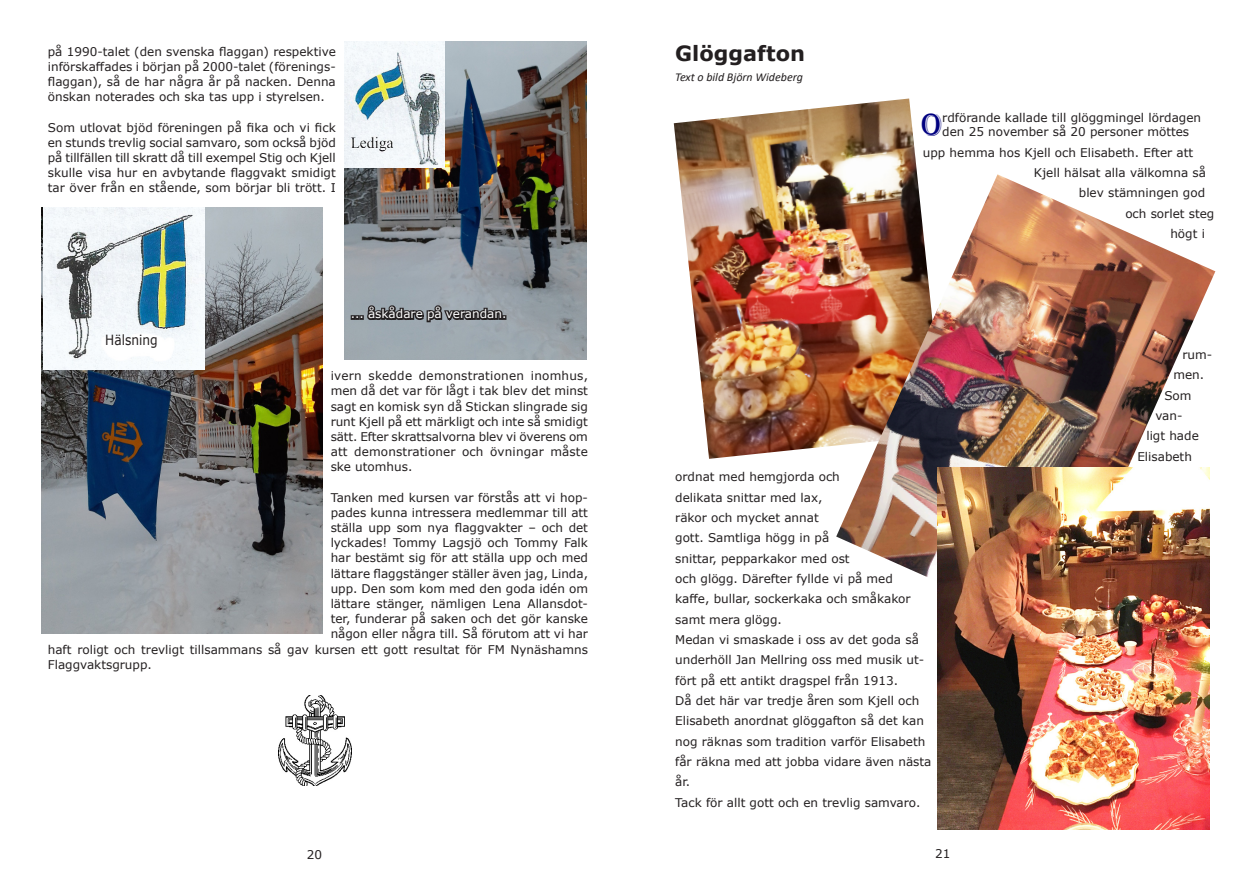
<style>
.page{position:relative;width:1259px;height:893px;background:#fff}
.page>*{position:absolute;margin:0;border:0;box-sizing:border-box;transform-origin:0 0}
.t1{font:33.6px "Algerian";color:#000080}
.t2{font:700 21px "Verdana";color:#231f20}
.Oformaterad_text{font:14.1px "Verdana";color:#231f20;scale:.87 1}
.Oformaterad_text-2{font:12px/20.4px "Verdana";color:#231f20}
.Oformaterad_text-3{font:12px "Verdana";color:#fff}
.t3{font:italic 12px "Calibri";color:#231f20}
</style>
<div class="page">
<img style="left:279px;top:696px;width:73px;height:89px">
<img style="left:344px;top:41px;width:242px;height:319px">
<img style="left:41px;top:207px;width:281px;height:427px">
<img style="left:344px;top:42px;width:100px;height:125px">
<img style="left:44px;top:207px;width:160px;height:162px">
<img style="left:674px;top:99px;width:243px;height:360px">
<img style="left:836px;top:174px;width:379px;height:459px">
<img style="left:938px;top:468px;width:271px;height:361px">
<svg style="left:351px;top:303px;width:155px;height:22px;background:#6b7075"></svg>
<p class="Oformaterad_text-2" style="left:48px;top:44px;width:289px;line-height:15.1px;text-align:justify">på 1990-talet (den svenska flaggan) respektive införskaffades i början på 2000-talet (förenings&shy;flaggan), så de har några år på nacken. Denna önskan noterades och ska tas upp i styrelsen.</p>
<p class="Oformaterad_text-2" style="left:48px;top:119px;width:289px;line-height:15.1px;text-align:justify">Som utlovat bjöd föreningen på fika och vi fick en stunds trevlig social samvaro, som också bjöd på tillfällen till skratt då till exempel Stig och Kjell skulle visa hur en avbytande flaggvakt smidigt tar över från en stående, som börjar bli trött. I</p>
<p class="Oformaterad_text" style="left:105px;top:331px;width:62px">Hälsning</p>
<p class="Oformaterad_text-3" style="left:351px;top:306px;width:157px">... åskådare på verandan.</p>
<p class="Oformaterad_text-2" style="left:331px;top:368px;width:259px;line-height:15.1px;text-align:justify">ivern skedde demonstrationen inomhus, men då det var för lågt i tak blev det minst sagt en komisk syn då Stickan slingrade sig runt Kjell på ett märkligt och inte så smidigt sätt. Efter skrattsalvorna blev vi överens om att demonstrationer och övningar måste ske utomhus.</p>
<p class="Oformaterad_text-2" style="left:331px;top:487px;width:259px">Tanken med kursen var förstås att vi hop-</p>
<p class="Oformaterad_text-2" style="left:331px;top:502px;width:259px">pades kunna intressera medlemmar till att</p>
<p class="Oformaterad_text-2" style="left:331px;top:517px;width:259px">ställa upp som nya flaggvakter – och det</p>
<p class="Oformaterad_text-2" style="left:331px;top:532px;width:259px">lyckades! Tommy Lagsjö och Tommy Falk</p>
<p class="Oformaterad_text-2" style="left:331px;top:548px;width:259px">har bestämt sig för att ställa upp och med</p>
<p class="Oformaterad_text-2" style="left:331px;top:563px;width:259px">lättare flaggstänger ställer även jag, Linda,</p>
<p class="Oformaterad_text-2" style="left:331px;top:578px;width:259px">upp. Den som kom med den goda idén om</p>
<p class="Oformaterad_text-2" style="left:331px;top:593px;width:259px">lättare stänger, nämligen Lena Allansdot-</p>
<p class="Oformaterad_text-2" style="left:331px;top:608px;width:259px">ter, funderar på saken och det gör kanske</p>
<p class="Oformaterad_text-2" style="left:331px;top:624px;width:259px">någon eller några till. Så förutom att vi har</p>
<p class="Oformaterad_text-2" style="left:48px;top:639px;width:542px">haft roligt och trevligt tillsammans så gav kursen ett gott resultat för FM Nynäshamns</p>
<p class="Oformaterad_text-2" style="left:48px;top:654px;width:105px">Flaggvaktsgrupp.</p>
<p class="t2" style="left:675px;top:38px;width:131px">Glöggafton</p>
<p class="t3" style="left:675px;top:69px;width:129px">Text o bild Björn Wideberg</p>
<p class="t1" style="left:921px;top:106px;width:22px">O</p>
<p class="Oformaterad_text-2" style="left:942px;top:110px;width:260px;line-height:14.4px">rdförande kallade till glöggmingel lördagen den 25 november så 20 personer möttes</p>
<p class="Oformaterad_text-2" style="left:922px;top:142px;width:272px">upp hemma hos Kjell och Elisabeth. Efter att</p>
<p class="Oformaterad_text-2" style="left:1034px;top:162px;width:174px">Kjell hälsat alla välkomna så</p>
<p class="Oformaterad_text-2" style="left:1078px;top:182px;width:128px">blev stämningen god</p>
<p class="Oformaterad_text-2" style="left:1125px;top:203px;width:91px">och sorlet steg</p>
<p class="Oformaterad_text-2" style="left:1170px;top:223px;width:36px">högt i</p>
<p class="Oformaterad_text-2" style="left:1173px;top:344px;width:40px;text-indent:9px">rum&shy;men.</p>
<p class="Oformaterad_text-2" style="left:1164px;top:385px;width:29px">Som</p>
<p class="Oformaterad_text-2" style="left:1155px;top:405px;width:29px">van-</p>
<p class="Oformaterad_text-2" style="left:1146px;top:426px;width:54px">ligt hade</p>
<p class="Oformaterad_text-2" style="left:1137px;top:446px;width:56px">Elisabeth</p>
<p class="Oformaterad_text-2" style="left:675px;top:466px;width:237px">ordnat med hemgjorda och<br>delikata snittar med lax,<br>räkor och mycket annat<br>gott. Samtliga högg in på<br>snittar, pepparkakor med ost<br>och glögg. Därefter fyllde vi på med kaffe, bullar, sockerkaka och småkakor samt mera glögg.</p>
<p class="Oformaterad_text-2" style="left:675px;top:629px;width:250px">Medan vi smaskade i oss av det goda så underhöll Jan Mellring oss med musik ut&shy;fört på ett antikt dragspel från 1913.</p>
<p class="Oformaterad_text-2" style="left:675px;top:690px;width:258px">Då det här var tredje åren som Kjell och Elisabeth anordnat glöggafton så det kan nog räknas som tradition varför Elisabeth får räkna med att jobba vidare även nästa år.<br>Tack för allt gott och en trevlig samvaro.</p>
<p class="Oformaterad_text-2" style="left:307px;top:845px;width:17px">20</p>
<p class="Oformaterad_text-2" style="left:935px;top:843px;width:17px">21</p>
</div>
